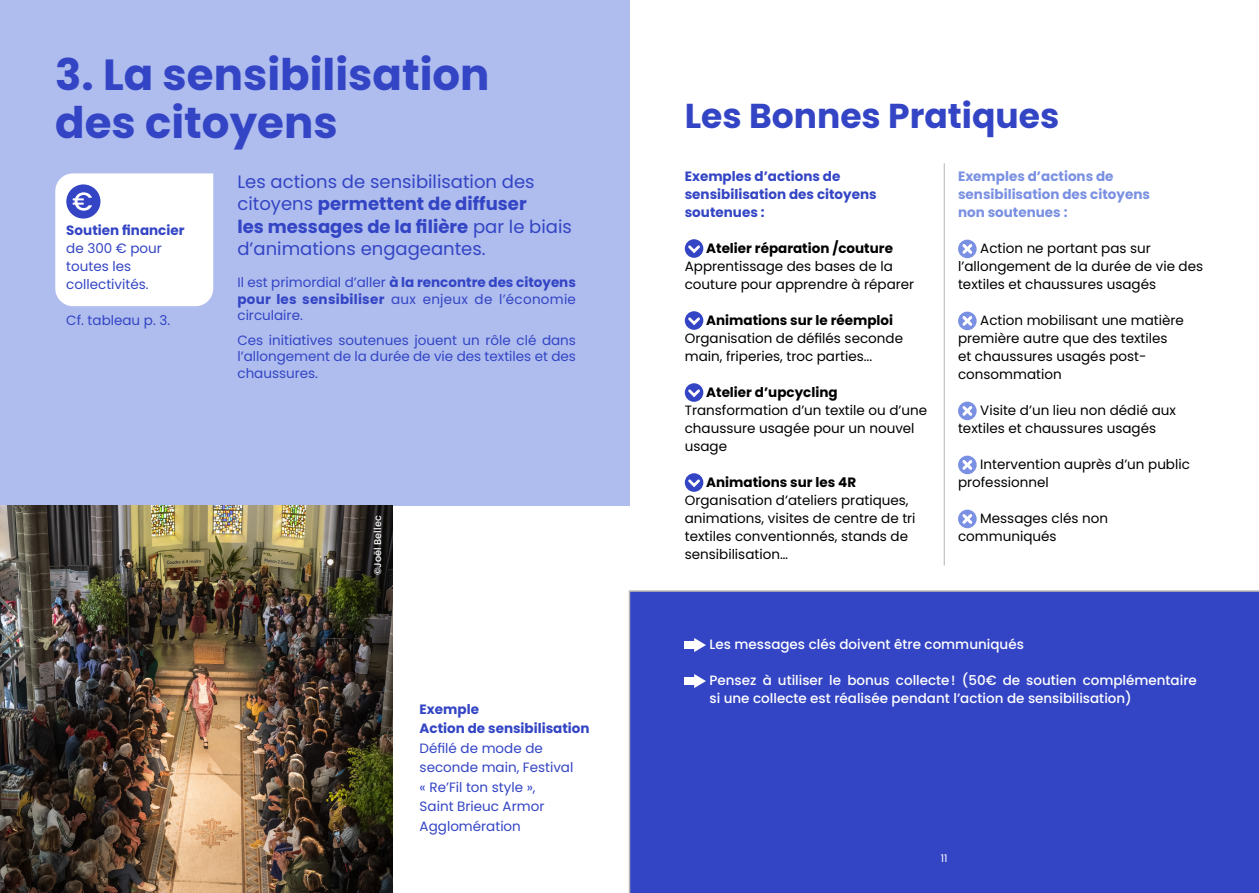
<style>
.page{position:relative;width:1259px;height:893px;background:#fff}
.page>*{position:absolute;margin:0;border:0;box-sizing:border-box;transform-origin:0 0}
.t1{font:700 43.5px/48px "Poppins";color:#3345c4}
.t2{font:700 34.5px "Poppins";color:#3345c4}
.t3{font:18px/22.5px "Poppins";color:#3345c4}
.t4{font:13.5px/18px "Poppins";color:#000}
.t5{font:13.5px/19.5px "Poppins";color:#3345c4}
.t6{font:500 13.5px/18px "Poppins";color:#fff}
.t7{font:700 13.5px/18px "Poppins";color:#3345c4}
.t8{font:700 13.5px "Poppins";color:#000}
.t9{font:700 13.5px/18px "Poppins";color:#7a90e2}
.t10{font:10.5px "Poppins";color:#fff}
.t11{font:500 9.75px "Poppins";color:#fff}
.s1{font-weight:700}
</style>
<div class="page">
<div style="left:0;top:0;width:629px;height:505px;background:#afbcee"></div>
<div style="left:629px;top:590px;width:630px;height:303px;background:#3345c4"></div>
<img style="left:0;top:505px;width:392px;height:388px">
<svg style="left:685px;top:239px;width:18px;height:19px"></svg>
<svg style="left:685px;top:243px;width:17px;height:12px"></svg>
<svg style="left:685px;top:311px;width:18px;height:19px"></svg>
<svg style="left:685px;top:315px;width:17px;height:12px"></svg>
<svg style="left:685px;top:383px;width:18px;height:19px"></svg>
<svg style="left:685px;top:387px;width:17px;height:12px"></svg>
<svg style="left:685px;top:473px;width:18px;height:19px"></svg>
<svg style="left:685px;top:477px;width:17px;height:12px"></svg>
<svg style="left:958px;top:240px;width:18px;height:18px"></svg>
<svg style="left:959px;top:241px;width:16px;height:16px"></svg>
<svg style="left:958px;top:312px;width:18px;height:18px"></svg>
<svg style="left:959px;top:313px;width:16px;height:16px"></svg>
<svg style="left:958px;top:402px;width:18px;height:18px"></svg>
<svg style="left:959px;top:403px;width:16px;height:16px"></svg>
<svg style="left:958px;top:456px;width:18px;height:18px"></svg>
<svg style="left:959px;top:457px;width:16px;height:16px"></svg>
<svg style="left:958px;top:510px;width:18px;height:18px"></svg>
<svg style="left:959px;top:511px;width:16px;height:16px"></svg>
<div style="left:685px;top:641px;width:12px;height:8px;background:#fff"></div>
<svg style="left:694px;top:638px;width:12px;height:14px"></svg>
<div style="left:685px;top:677px;width:12px;height:8px;background:#fff"></div>
<svg style="left:694px;top:674px;width:12px;height:14px"></svg>
<hr style="left:944px;top:163px;width:1px;height:403px;background:#b8b4b4">
<div style="left:55px;top:173px;width:158px;height:133px;background:#fff"></div>
<h1 class="t1" style="left:55px;top:51px;width:436px">3. La sensibilisation des citoyens</h1>
<p class="t7" style="left:66px;top:222px;width:120px">Soutien financier</p>
<p class="t5" style="left:66px;top:240px;width:97px;line-height:18px">de 300 € pour toutes les collectivités.</p>
<p class="t5" style="left:66px;top:311px;width:105px">Cf. tableau p. 3.</p>
<h3 class="t3" style="left:237px;top:170px;width:336px">Les actions de sensibilisation des citoyens <span class="s1">permettent de diffuser<br>les messages de la filière</span> par le biais d’animations engageantes.</h3>
<p class="t5" style="left:237px;top:275px;width:340px;line-height:16.2px;text-align:justify">Il est primordial d’aller <span class="s1">à la rencontre des citoyens pour les sensibiliser</span> aux enjeux de l’économie circulaire.</p>
<p class="t5" style="left:237px;top:332px;width:340px;line-height:16.2px;text-align:justify">Ces initiatives soutenues jouent un rôle clé dans l’allongement de la durée de vie des textiles et des chaussures.</p>
<p class="t11" style="left:372px;top:575px;width:61px;rotate:-90deg">©Joël Bellec</p>
<p class="t7" style="left:420px;top:699px;width:171px;line-height:19.5px">Exemple<br>Action de sensibilisation</p>
<p class="t5" style="left:420px;top:738px;width:155px">Défilé de mode de seconde main, Festival « Re’Fil ton style »,<br>Saint Brieuc Armor<br>Agglomération</p>
<h2 class="t2" style="left:685px;top:95px;width:376px">Les Bonnes Pratiques</h2>
<p class="t7" style="left:685px;top:168px;width:193px">Exemples d’actions de sensibilisation des citoyens soutenues :</p>
<p class="t8" style="left:706px;top:241px;width:188px">Atelier réparation /couture</p>
<p class="t4" style="left:685px;top:258px;width:231px">Apprentissage des bases de la couture pour apprendre à réparer</p>
<p class="t8" style="left:706px;top:313px;width:188px">Animations sur le réemploi</p>
<p class="t4" style="left:685px;top:330px;width:220px">Organisation de défilés seconde main, friperies, troc parties...</p>
<p class="t8" style="left:706px;top:385px;width:133px">Atelier d’upcycling</p>
<p class="t4" style="left:685px;top:402px;width:244px">Transformation d’un textile ou d’une chaussure usagée pour un nouvel usage</p>
<p class="t8" style="left:706px;top:475px;width:151px">Animations sur les 4R</p>
<p class="t4" style="left:685px;top:492px;width:232px">Organisation d’ateliers pratiques, animations, visites de centre de tri textiles conventionnés, stands de sensibilisation…</p>
<p class="t9" style="left:958px;top:168px;width:193px">Exemples d’actions de sensibilisation des citoyens non soutenues :</p>
<p class="t4" style="left:958px;top:240px;width:247px;text-indent:22px">Action ne portant pas sur l’allongement de la durée de vie des textiles et chaussures usagés</p>
<p class="t4" style="left:958px;top:312px;width:227px;text-indent:22px">Action mobilisant une matière première autre que des textiles et chaussures usagés post&shy;consommation</p>
<p class="t4" style="left:958px;top:402px;width:219px;text-indent:22px">Visite d’un lieu non dédié aux textiles et chaussures usagés</p>
<p class="t4" style="left:958px;top:456px;width:233px;text-indent:22px">Intervention auprès d’un public professionnel</p>
<p class="t4" style="left:958px;top:510px;width:151px;text-indent:22px">Messages clés non communiqués</p>
<p class="t6" style="left:709px;top:636px;width:316px">Les messages clés doivent être communiqués</p>
<p class="t6" style="left:709px;top:672px;width:489px">Pensez à utiliser le bonus collecte! (50€ de soutien complémentaire si une collecte est réalisée pendant l’action de sensibilisation)</p>
<p class="t10" style="left:941px;top:853px;width:8px">11</p>
</div>
